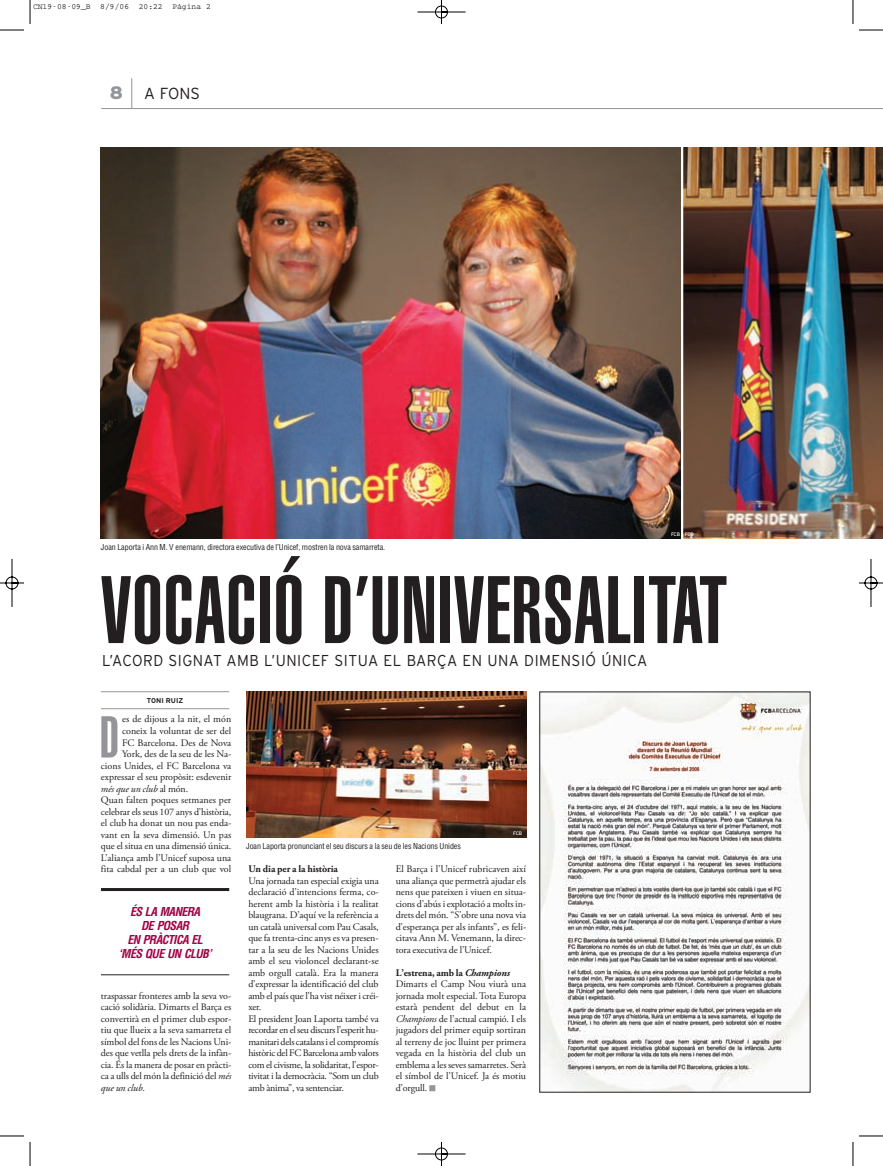
<style>
.page{position:relative;width:883px;height:1166px;background:#fff}
.page>*{position:absolute;margin:0;border:0;box-sizing:border-box;transform-origin:0 0}
.t1{font:94px "Helvetica LT Std Ultra Comp";letter-spacing:.01em;color:#231f20}
.t2{font:58px "Helvetica LT Std Ultra Comp";color:#939598}
.t3{font:300 16px "Interstate";color:#231f20}
.t4{font:300 15.8px "Interstate";letter-spacing:.03em;color:#231f20;scale:.95 1}
.t5{font:italic 700 condensed 12px/14px "Helvetica LT Std";letter-spacing:-.05em;color:#a30146;text-align:center}
.t6{font:10px/11.5px "Adobe Garamond Pro";letter-spacing:-.01em;color:#231f20;text-align:justify}
.t7{font:700 10px "Adobe Garamond Pro";letter-spacing:-.01em;color:#231f20}
.t8{font:italic 10px "Adobe Garamond Pro";letter-spacing:-.01em;color:#231f20}
.t9{font:condensed 8px "Helvetica LT Std";letter-spacing:-.01em;color:#231f20}
.t10{font:8px "Courier";color:#000}
.t11{font:700 7px "Interstate";color:#231f20}
.t12{font:5px "Interstate";letter-spacing:-.05em;color:#fff}
.s1{font-weight:900;font-size:18px;color:#939598}
.s2{font-style:normal}
.s3{font-style:italic}
.s4{font-weight:700}
.s5{font-weight:700;font-style:italic}
</style>
<div class="page">
<img style="left:0;top:0;width:882px;height:1166px">
<svg style="left:429px;top:1085px;width:6px;height:6px"></svg>
<p class="t10" style="left:33px;top:4px;width:179px">CN19-08-09_B 8/9/06 20:22 Página 2</p>
<h3 class="t3" style="left:110px;top:84px;width:92px"><span class="s1">8</span> A FONS</h3>
<p class="t9" style="left:101px;top:544px;width:286px">Joan Laporta i Ann M. V enemann, directora executiva de l’Unicef, mostren la nova samarreta.</p>
<p class="t12" style="left:670px;top:531px;width:24px">FCB FCB</p>
<h1 class="t1" style="left:101px;top:576px;width:627px">VOCACIÓ D’UNIVERSALITAT</h1>
<h3 class="t4" style="left:102px;top:651px;width:575px">L’ACORD SIGNAT AMB L’UNICEF SITUA EL BARÇA EN UNA DIMENSIÓ ÚNICA</h3>
<p class="t11" style="left:147px;top:696px;width:38px">TONI RUIZ</p>
<p class="t6" style="left:122px;top:714px;width:111px">es de dijous a la nit, el món</p>
<p class="t6" style="left:122px;top:726px;width:111px">coneix la voluntat de ser del</p>
<p class="t6" style="left:122px;top:737px;width:111px">FC Barcelona. Des de Nova</p>
<p class="t6" style="left:122px;top:749px;width:110px">York, des de la seu de les Na-</p>
<p class="t6" style="left:101px;top:760px;width:132px">cions Unides, el FC Barcelona va</p>
<p class="t6" style="left:101px;top:772px;width:132px">expressar el seu propòsit: esdevenir</p>
<p class="t8" style="left:101px;top:784px;width:89px">més que un club <span class="s2">al món.</span></p>
<p class="t6" style="left:101px;top:795px;width:132px">Quan falten poques setmanes per</p>
<p class="t6" style="left:101px;top:806px;width:132px">celebrar els seus 107 anys d’història,</p>
<p class="t6" style="left:101px;top:818px;width:132px">el club ha donat un nou pas enda-</p>
<p class="t6" style="left:101px;top:829px;width:132px">vant en la seva dimensió. Un pas</p>
<p class="t6" style="left:101px;top:841px;width:132px">que el situa en una dimensió única.</p>
<p class="t6" style="left:101px;top:852px;width:132px">L’aliança amb l’Unicef suposa una</p>
<p class="t6" style="left:101px;top:864px;width:132px">fita cabdal per a un club que vol</p>
<h2 class="t2" style="left:100px;top:716px;width:21px">D</h2>
<p class="t5" style="left:118px;top:905px;width:95px">ÉS LA MANERA<br>DE POSAR<br>EN PRÀCTICA EL ‘MÉS QUE UN CLUB’</p>
<p class="t6" style="left:101px;top:990px;width:132px">traspassar fronteres amb la seva vo&shy;cació solidària. Dimarts el Barça es convertirà en el primer club espor&shy;tiu que llueix a la seva samarreta el símbol del fons de les Nacions Uni&shy;des que vetlla pels drets de la infàn&shy;cia. És la manera de posar en pràcti&shy;ca a ulls del món la definició del <span class="s3">més que un club</span>.</p>
<p class="t9" style="left:246px;top:843px;width:216px">Joan Laporta pronunciant el seu discurs a la seu de les Nacions Unides</p>
<p class="t12" style="left:513px;top:830px;width:11px">FCB</p>
<p class="t7" style="left:248px;top:865px;width:91px">Un dia per a la història</p>
<p class="t6" style="left:248px;top:875px;width:132px;text-align:left">Una jornada tan especial exigia una declaració d’intencions ferma, co&shy;herent amb la història i la realitat blaugrana. D’aquí ve la referència a un català universal com Pau Casals, que fa trenta-cinc anys es va presen&shy;tar a la seu de les Nacions Unides amb el seu violoncel declarant-se amb orgull català. Era la manera d’expressar la identificació del club amb el país que l’ha vist néixer i créi&shy;xer.<br>El president Joan Laporta també va recordar en el seu discurs l’esperit hu&shy;manitari dels catalans i el compromís històric del FC Barcelona amb valors com el civisme, la solidaritat, l’espor&shy;tivitat i la democràcia. “Som un club amb ànima”, va sentenciar.</p>
<p class="t6" style="left:395px;top:864px;width:132px">El Barça i l’Unicef rubricaven així una aliança que permetrà ajudar els nens que pateixen i viuen en situa&shy;cions d’abús i explotació a molts in&shy;drets del món. “S’obre una nova via d’esperança per als infants”, es feli&shy;citava Ann M. Venemann, la direc&shy;tora executiva de l’Unicef.</p>
<p class="t6" style="left:395px;top:967px;width:132px;text-align:left"><span class="s4">L’estrena, amb la</span> <span class="s5">Champions<br></span>Dimarts el Camp Nou viurà una jornada molt especial. Tota Europa estarà pendent del debut en la<br><span class="s3">Champions</span> de l’actual campió. I els jugadors del primer equip sortiran al terreny de joc lluint per primera vegada en la història del club un emblema a les seves samarretes. Serà el símbol de l’Unicef. Ja és motiu d’orgull.</p>
</div>
